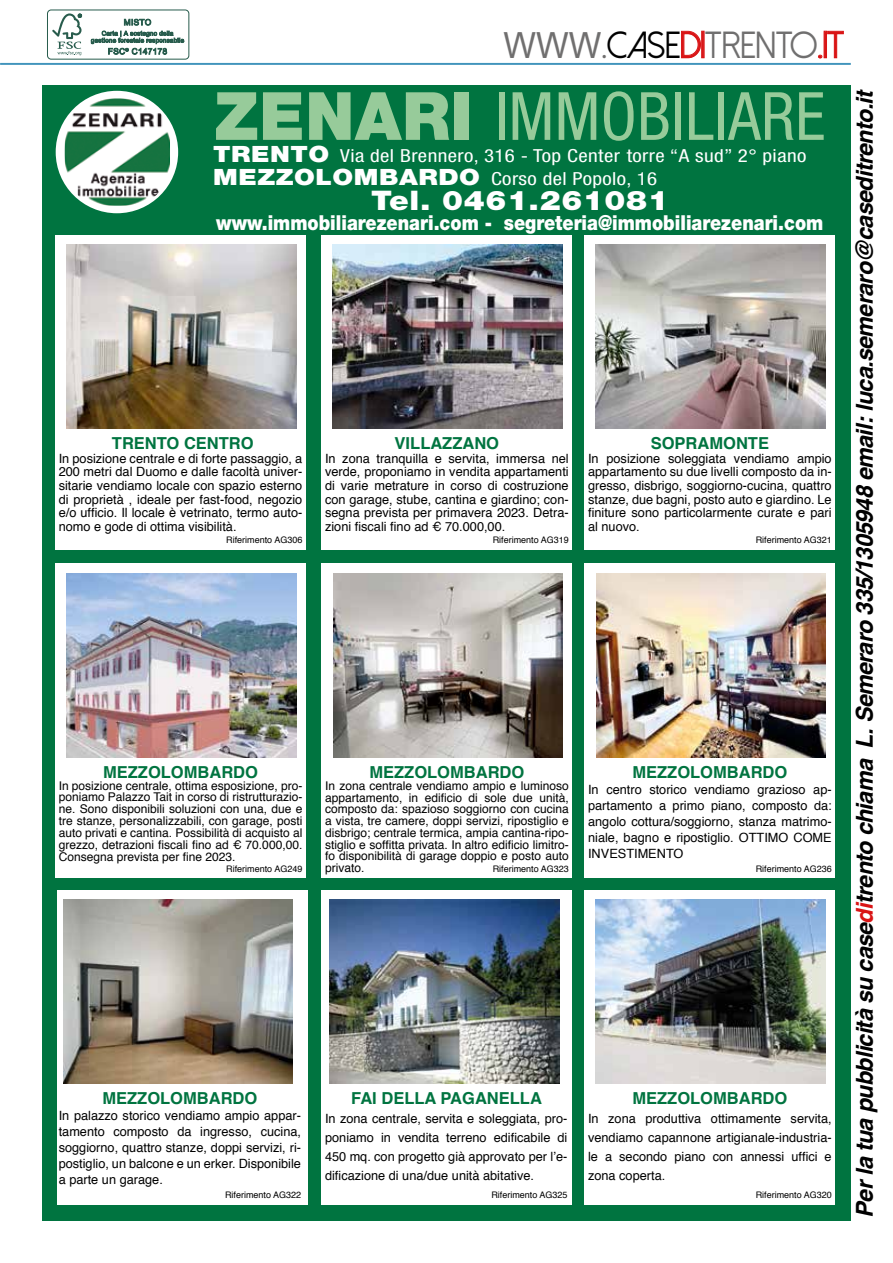
<style>
.page{position:relative;width:893px;height:1263px;background:#fff}
.page>*{position:absolute;margin:0;border:0;box-sizing:border-box;transform-origin:0 0}
.t1{font:condensed 66.6px "Helvetica Neue";letter-spacing:.01em;color:#97cb9a}
.t2{font:37.65px "Dolce Vita";color:#706f6f;scale:.96 1}
.t3{font:900 27px "Helvetica Neue";letter-spacing:.02em;color:#fff;scale:1.16 1}
.t4{font:italic 700 23.25px "Helvetica";color:#000}
.t5{font:900 20.7px "Helvetica Neue";color:#fff;scale:.86 1}
.t6{font:condensed 18px/22.5px "Helvetica Neue";letter-spacing:.02em;color:#fff;scale:1.16 1}
.t7{font:700 16.5px "Helvetica";color:#007440}
.t8{font:12.75px/13.6px "Helvetica";color:#000;text-align:justify}
.t9{font:12px/11.7px "Helvetica";color:#000;text-align:justify}
.t10{font:9px "Helvetica";color:#000}
.s1{font-family:"Arial";font-size:36px}
.s2{font-size:36px}
.s3{color:#000}
.s4{color:#d91415}
.s5{font-size:30.15px;color:#d91415}
.s6{font-weight:900;font-stretch:normal}
.s7{font-weight:900;font-stretch:normal;font-size:22.5px}
</style>
<div class="page">
<hr style="left:0;top:63px;width:851px;height:2px;background:#4194bc">
<div style="left:47px;top:10px;width:142px;height:49px;border:1px solid #285c4d;border-radius:4px"></div>
<svg style="left:52px;top:13px;width:30px;height:42px"></svg>
<svg style="left:91px;top:19px;width:93px;height:36px"></svg>
<div style="left:42px;top:85px;width:808px;height:1135px;background:#007440"></div>
<div style="left:57px;top:92px;width:120px;height:120px;background:#fff;border-radius:50%"></div>
<img style="left:65px;top:98px;width:105px;height:108px">
<div style="left:56px;top:91px;width:122px;height:122px;border:3px solid #fff;border-radius:50%"></div>
<div style="left:584px;top:890px;width:251px;height:314px;background:#fff"></div>
<div style="left:321px;top:890px;width:251px;height:314px;background:#fff"></div>
<div style="left:57px;top:890px;width:251px;height:314px;background:#fff"></div>
<div style="left:321px;top:236px;width:251px;height:314px;background:#fff"></div>
<div style="left:55px;top:236px;width:251px;height:314px;background:#fff"></div>
<img style="left:333px;top:245px;width:229px;height:184px">
<img style="left:596px;top:900px;width:229px;height:183px">
<div style="left:55px;top:563px;width:251px;height:314px;background:#fff"></div>
<div style="left:321px;top:563px;width:251px;height:314px;background:#fff"></div>
<img style="left:66px;top:245px;width:230px;height:184px">
<div style="left:584px;top:236px;width:251px;height:314px;background:#fff"></div>
<div style="left:584px;top:563px;width:251px;height:314px;background:#fff"></div>
<img style="left:66px;top:574px;width:230px;height:183px">
<img style="left:596px;top:245px;width:229px;height:184px">
<img style="left:333px;top:574px;width:230px;height:183px">
<img style="left:596px;top:574px;width:230px;height:183px">
<img style="left:330px;top:900px;width:229px;height:183px">
<img style="left:63px;top:900px;width:230px;height:183px">
<h2 class="t2" style="left:503px;top:26px;width:356px"><span class="s1">WWW</span><span class="s2">.</span><span class="s3">CASE</span><span class="s4">DI</span>TRENTO<span class="s5">.</span><span class="s4">IT</span></h2>
<h1 class="t1" style="left:214px;top:78px;width:612px"><span class="s6">ZENARI</span> IMMOBILIARE</h1>
<h3 class="t6" style="left:213px;top:145px;width:513px"><span class="s7">TRENTO</span> Via del Brennero, 316 - Top Center torre “A sud” 2° piano<br><span class="s7">MEZZOLOMBARDO</span> Corso del Popolo, 16</h3>
<h3 class="t3" style="left:371px;top:185px;width:258px">Tel. 0461.261081</h3>
<h3 class="t5" style="left:216px;top:210px;width:707px">www.immobiliarezenari.com - segreteria@immobiliarezenari.com</h3>
<p class="t7" style="left:112px;top:430px;width:143px">TRENTO CENTRO</p>
<p class="t8" style="left:59px;top:452px;width:245px">In posizione centrale e di forte passaggio, a 200 metri dal Duomo e dalle facoltà univer&shy;sitarie vendiamo locale con spazio esterno di proprietà , ideale per fast-food, negozio e/o ufficio. Il locale è vetrinato, termo auto&shy;nomo e gode di ottima visibilità.</p>
<p class="t10" style="left:226px;top:533px;width:78px">Riferimento AG306</p>
<p class="t7" style="left:395px;top:430px;width:106px">VILLAZZANO</p>
<p class="t8" style="left:325px;top:452px;width:245px">In zona tranquilla e servita, immersa nel verde, proponiamo in vendita appartamenti di varie metrature in corso di costruzione con garage, stube, cantina e giardino; con&shy;segna prevista per primavera 2023. Detra&shy;zioni fiscali fino ad € 70.000,00.</p>
<p class="t10" style="left:493px;top:533px;width:78px">Riferimento AG319</p>
<p class="t7" style="left:651px;top:430px;width:120px">SOPRAMONTE</p>
<p class="t8" style="left:588px;top:452px;width:245px">In posizione soleggiata vendiamo ampio appartamento su due livelli composto da in&shy;gresso, disbrigo, soggiorno-cucina, quattro stanze, due bagni, posto auto e giardino. Le finiture sono particolarmente curate e pari al nuovo.</p>
<p class="t10" style="left:756px;top:533px;width:78px">Riferimento AG321</p>
<p class="t7" style="left:103px;top:759px;width:156px">MEZZOLOMBARDO</p>
<p class="t9" style="left:59px;top:780px;width:245px">In posizione centrale, ottima esposizione, pro&shy;poniamo Palazzo Tait in corso di ristrutturazio&shy;ne. Sono disponibili soluzioni con una, due e tre stanze, personalizzabili, con garage, posti auto privati e cantina. Possibilità di acquisto al grezzo, detrazioni fiscali fino ad € 70.000,00.<br>Consegna prevista per fine 2023.</p>
<p class="t10" style="left:226px;top:862px;width:78px">Riferimento AG249</p>
<p class="t7" style="left:369px;top:759px;width:156px">MEZZOLOMBARDO</p>
<p class="t9" style="left:325px;top:780px;width:245px">In zona centrale vendiamo ampio e luminoso appartamento, in edificio di sole due unità, composto da: spazioso soggiorno con cucina a vista, tre camere, doppi servizi, ripostiglio e disbrigo; centrale termica, ampia cantina-ripo&shy;stiglio e soffitta privata. In altro edificio limitro&shy;fo disponibilità di garage doppio e posto auto privato.</p>
<p class="t10" style="left:493px;top:862px;width:77px">Riferimento AG323</p>
<p class="t7" style="left:632px;top:759px;width:156px">MEZZOLOMBARDO</p>
<p class="t8" style="left:588px;top:782px;width:245px;line-height:16px">In centro storico vendiamo grazioso ap&shy;partamento a primo piano, composto da: angolo cottura/soggiorno, stanza matrimo&shy;niale, bagno e ripostiglio. OTTIMO COME INVESTIMENTO</p>
<p class="t10" style="left:756px;top:862px;width:78px">Riferimento AG236</p>
<p class="t7" style="left:102px;top:1085px;width:156px">MEZZOLOMBARDO</p>
<p class="t8" style="left:59px;top:1108px;width:244px;line-height:16px">In palazzo storico vendiamo ampio appar&shy;tamento composto da ingresso, cucina, soggiorno, quattro stanze, doppi servizi, ri&shy;postiglio, un balcone e un erker. Disponibile a parte un garage.</p>
<p class="t10" style="left:225px;top:1188px;width:78px">Riferimento AG322</p>
<p class="t7" style="left:351px;top:1085px;width:192px">FAI DELLA PAGANELLA</p>
<p class="t8" style="left:325px;top:1109px;width:244px;line-height:19px">In zona centrale, servita e soleggiata, pro&shy;poniamo in vendita terreno edificabile di 450 mq. con progetto già approvato per l’e&shy;dificazione di una/due unità abitative.</p>
<p class="t10" style="left:491px;top:1188px;width:78px">Riferimento AG325</p>
<p class="t7" style="left:632px;top:1085px;width:156px">MEZZOLOMBARDO</p>
<p class="t8" style="left:588px;top:1109px;width:245px;line-height:19px">In zona produttiva ottimamente servita, vendiamo capannone artigianale-industria&shy;le a secondo piano con annessi uffici e zona coperta.</p>
<p class="t10" style="left:756px;top:1188px;width:78px">Riferimento AG320</p>
<h3 class="t4" style="left:845px;top:1217px;width:1130px;rotate:-90deg">Per la tua pubblicità su case<span class="s4">di</span>trento chiama L. Semeraro 335/1305948 email: luca.semeraro@caseditrento.it</h3>
</div>
